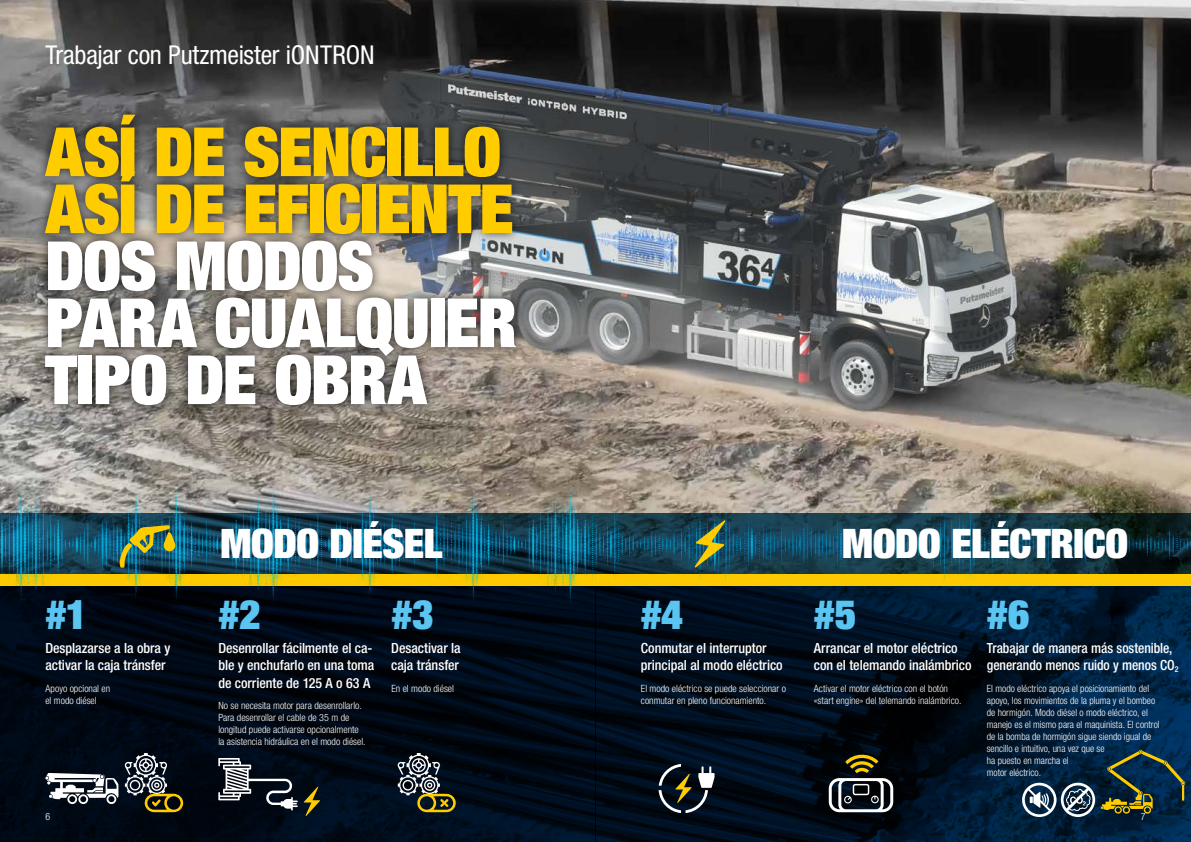
<style>
.page{position:relative;width:1191px;height:842px;background:#fff}
.page>*{position:absolute;margin:0;border:0;box-sizing:border-box;transform-origin:0 0}
.t1{font:900 condensed 68px/57px "Helvetica Neue LT Pro";letter-spacing:-.02em;color:#fff}
.t2{font:900 condensed 68px/57px "Helvetica Neue LT Pro";letter-spacing:-.015em;color:#fc0}
.t3{font:900 condensed 40.7px "Helvetica Neue LT Pro";letter-spacing:-.01em;color:#fff}
.t4{font:900 condensed 40.7px "Helvetica Neue LT Pro";color:#5bc5f2}
.t5{font:condensed 26px "Helvetica Neue LT Pro";letter-spacing:-.01em;color:#fff}
.t6{font:500 condensed 14px/17.5px "Helvetica Neue LT Pro";letter-spacing:-.005em;color:#fff}
.t7{font:300 condensed 10px/12px "Helvetica Neue LT Pro";color:#fff}
</style>
<div class="page">
<img style="left:0;top:0;width:1191px;height:454px">
<svg style="left:0;top:622px;width:595px;height:220px;background:#000916"></svg>
<svg style="left:595px;top:622px;width:596px;height:220px;background:#001225"></svg>
<svg style="left:45px;top:773px;width:73px;height:31px"></svg>
<svg style="left:218px;top:758px;width:80px;height:52px;background:#3c434c"></svg>
<img style="left:0;top:454px;width:1191px;height:168px">
<div style="left:0;top:481px;width:1191px;height:126px;background:#009ee3;opacity:.75"></div>
<svg style="left:658px;top:764px;width:56px;height:49px;background:#3b4241"></svg>
<svg style="left:125px;top:753px;width:58px;height:59px;background:#41443c"></svg>
<svg style="left:397px;top:753px;width:59px;height:59px;background:#41463f"></svg>
<svg style="left:304px;top:787px;width:16px;height:29px"></svg>
<svg style="left:694px;top:520px;width:31px;height:47px"></svg>
<svg style="left:119px;top:525px;width:56px;height:43px;background:#557751"></svg>
<svg style="left:828px;top:751px;width:65px;height:61px;background:#41433c"></svg>
<svg style="left:1022px;top:750px;width:163px;height:67px;background:#28414b"></svg>
<div style="left:34px;top:104px;width:492px;height:312px;background:#000;opacity:.75"></div>
<h3 class="t5" style="left:45px;top:40px;width:331px">Trabajar con Putzmeister iONTRON</h3>
<h1 class="t2" style="left:45px;top:122px;width:470px">ASÍ DE SENCILLO<br>ASÍ DE EFICIENTE</h1>
<h1 class="t1" style="left:45px;top:236px;width:473px">DOS MODOS<br>PARA CUALQUIER<br>TIPO DE OBRA</h1>
<h2 class="t3" style="left:220px;top:518px;width:224px">MODO DIÉSEL</h2>
<h2 class="t3" style="left:841px;top:518px;width:288px">MODO ELÉCTRICO</h2>
<h2 class="t4" style="left:45px;top:588px;width:43px">#1</h2>
<h2 class="t4" style="left:218px;top:588px;width:44px">#2</h2>
<h2 class="t4" style="left:391px;top:588px;width:43px">#3</h2>
<h2 class="t4" style="left:641px;top:588px;width:43px">#4</h2>
<h2 class="t4" style="left:814px;top:588px;width:43px">#5</h2>
<h2 class="t4" style="left:986px;top:588px;width:44px">#6</h2>
<h3 class="t6" style="left:45px;top:639px;width:127px">Desplazarse a la obra y activar la caja tránsfer</h3>
<h3 class="t6" style="left:218px;top:639px;width:157px">Desenrollar fácilmente el ca&shy;ble y enchufarlo en una toma de corriente de 125 A o 63 A</h3>
<h3 class="t6" style="left:391px;top:639px;width:71px">Desactivar la caja tránsfer</h3>
<h3 class="t6" style="left:641px;top:639px;width:143px">Conmutar el interruptor principal al modo eléctrico</h3>
<h3 class="t6" style="left:814px;top:639px;width:159px">Arrancar el motor eléctrico con el telemando inalámbrico</h3>
<h3 class="t6" style="left:986px;top:639px;width:193px">Trabajar de manera más sostenible, generando menos ruido y menos CO<sub>2</sub></h3>
<p class="t7" style="left:45px;top:682px;width:66px">Apoyo opcional en el modo diésel</p>
<p class="t7" style="left:641px;top:682px;width:147px">El modo eléctrico se puede seleccionar o conmutar en pleno funcionamiento.</p>
<p class="t7" style="left:218px;top:699px;width:149px">No se necesita motor para desenrollarlo.<br>Para desenrollar el cable de 35 m de longitud puede activarse opcionalmente la asistencia hidráulica en el modo diésel.</p>
<p class="t7" style="left:391px;top:682px;width:64px">En el modo diésel</p>
<p class="t7" style="left:986px;top:682px;width:174px">El modo eléctrico apoya el posicionamiento del apoyo, los movimientos de la pluma y el bombeo de hormigón. Modo diésel o modo eléctrico, el manejo es el mismo para el maquinista. El control de la bomba de hormigón sigue siendo igual de sencillo e intuitivo, una vez que se<br>ha puesto en marcha el<br>motor eléctrico.</p>
<p class="t7" style="left:814px;top:682px;width:149px">Activar el motor eléctrico con el botón «start engine» del telemando inalámbrico.</p>
<p class="t7" style="left:45px;top:810px;width:6px">6</p>
<p class="t7" style="left:1140px;top:810px;width:6px">7</p>
</div>
